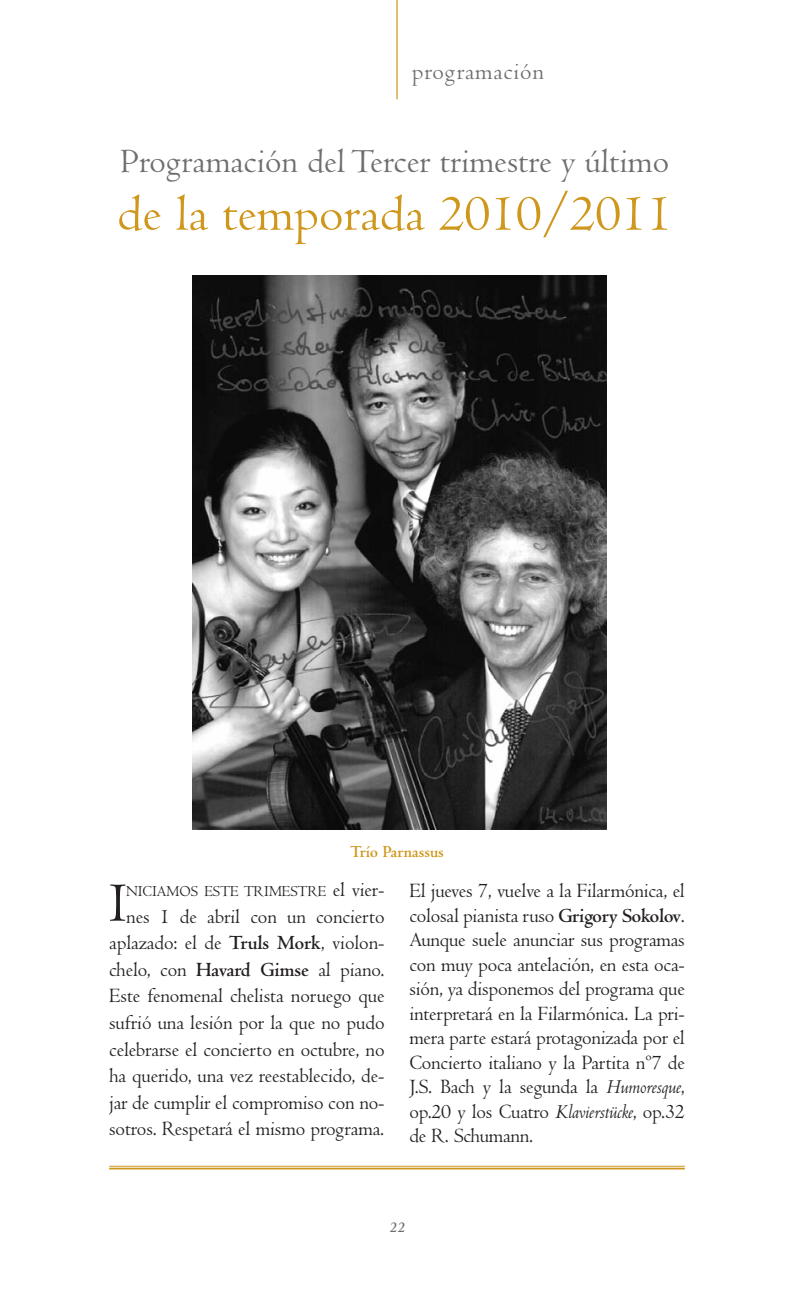
<style>
.page{position:relative;width:794px;height:1290px;background:#fff}
.page>*{position:absolute;margin:0;border:0;box-sizing:border-box;transform-origin:0 0}
.t1{font:57.4px "Centaur";color:#231f20}
.t2{font:52.5px "Centaur";color:#cf971c}
.t3{font:35px "Centaur";color:#6d6e70}
.t4{font:24.5px "Centaur";letter-spacing:.035em;color:#6d6e70}
.t5{font:21px/24.5px "Centaur";letter-spacing:-.01em;color:#231f20;text-align:justify}
.t6{font:700 17.5px "Centaur";color:#cf971c}
.t7{font:15.75px "Centaur";letter-spacing:-.005em;color:#231f20}
.t8{font:italic 700 15.75px "Centaur";color:#6d6e70}
.s1{font-size:21px}
.s2{font-weight:700}
.s3{font-style:italic}
</style>
<div class="page">
<hr style="left:396px;top:0;width:1px;height:99px;background:#cf971c">
<hr style="left:109px;top:1166px;width:576px;height:1px;background:#cf971c">
<hr style="left:109px;top:1167px;width:576px;height:2px;background:#cf971c">
<img style="left:192px;top:276px;width:414px;height:553px">
<p class="t4" style="left:412px;top:63px;width:134px">programación</p>
<h3 class="t3" style="left:121px;top:149px;width:550px">Programación del Tercer trimestre y último</h3>
<h2 class="t2" style="left:117px;top:194px;width:557px">de la temporada 2010/2011</h2>
<p class="t6" style="left:350px;top:845px;width:95px">Trío Parnassus</p>
<h1 class="t1" style="left:109px;top:882px;width:19px">I</h1>
<p class="t7" style="left:126px;top:885px;width:260px">NICIAMOS ESTE TRIMESTRE <span class="s1">el vier-</span></p>
<p class="t5" style="left:109px;top:905px;width:277px;line-height:26.6px;text-indent:17px">nes 1 de abril con un concierto apla zado: el de <span class="s2">Truls Mork</span>, violon&shy;chelo, con <span class="s2">Havard Gimse</span> al piano.<br>Este fenomenal chelista noruego que sufrió una lesión por la que no pudo celebrarse el concierto en octubre, no ha querido, una vez reestablecido, de - jar de cumplir el compromiso con no - sotros. Respetará el mismo programa.</p>
<p class="t5" style="left:409px;top:881px;width:277px">El jueves 7, vuelve a la Filarmónica, el colosal pianista ruso <span class="s2">Grigory Soko lov</span>.<br>Aunque suele anunciar sus programas con muy poca antelación, en esta oca&shy;sión, ya disponemos del programa que interpretará en la Fi lar mó nica. La pri&shy;mera parte estará protagonizada por el Con cierto italiano y la Partita nº7 de J.S. Bach y la segunda la <span class="s3">Humoresque</span>, op.20 y los Cuatro <span class="s3">Klavierstücke</span>, op.32 de R. Schumann.</p>
<p class="t8" style="left:389px;top:1221px;width:17px">22</p>
</div>
